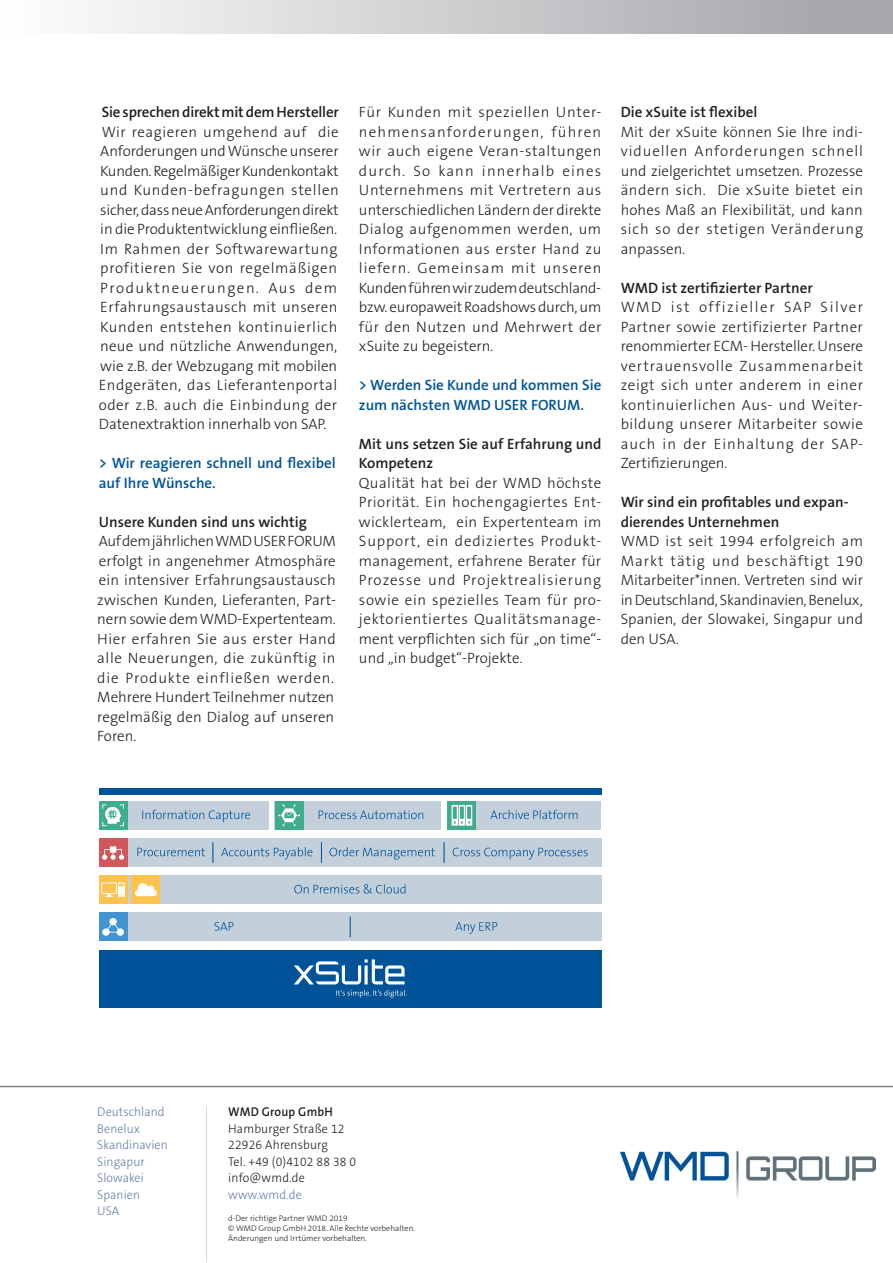
<style>
.page{position:relative;width:893px;height:1263px;background:#fff}
.page>*{position:absolute;margin:0;border:0;box-sizing:border-box;transform-origin:0 0}
.t1{font:300 15px/19.5px "The Sans B W3";color:#231f20;text-align:justify}
.t2{font:600 15px/19.5px "The Sans B W6";color:#231f20}
.t3{font:600 15px/19.5px "The Sans B W6";color:#015399}
.t4{font:300 12.75px/16.5px "The Sans B W3";letter-spacing:.015em;color:#231f20;scale:.95 1}
.t5{font:300 12.75px "The Sans B W3";letter-spacing:.005em;color:#647eb6;scale:.95 1}
.t6{font:300 8.25px/9.9px "The Sans B W3";color:#231f20}
.s1{font-family:"The Sans B W6";font-weight:600}
.s2{color:#647eb6}
</style>
<div class="page">
<hr style="left:206px;top:1107px;width:1px;height:155px;background:#cfd7ea">
<img style="left:621px;top:1151px;width:255px;height:48px">
<div style="left:0;top:0;width:893px;height:34px;background:linear-gradient(to right,#fefefe,#a1a2a6)"></div>
<div style="left:275px;top:801px;width:166px;height:29px;background:#c3d0db"></div>
<div style="left:447px;top:801px;width:154px;height:29px;background:#c3d0db"></div>
<div style="left:99px;top:801px;width:169px;height:29px;background:#c3d0db"></div>
<div style="left:99px;top:838px;width:502px;height:29px;background:#c3d0db"></div>
<div style="left:99px;top:875px;width:502px;height:29px;background:#c3d0db"></div>
<div style="left:99px;top:912px;width:502px;height:29px;background:#c3d0db"></div>
<svg style="left:213px;top:842px;width:1px;height:21px"></svg>
<svg style="left:321px;top:842px;width:1px;height:21px"></svg>
<svg style="left:350px;top:916px;width:1px;height:21px"></svg>
<svg style="left:444px;top:842px;width:1px;height:21px"></svg>
<div style="left:99px;top:949px;width:502px;height:58px;background:#015399"></div>
<div style="left:99px;top:838px;width:29px;height:29px;background:#d2575c"></div>
<div style="left:99px;top:912px;width:29px;height:29px;background:#4194d0"></div>
<div style="left:131px;top:875px;width:29px;height:29px;background:#fec34d"></div>
<div style="left:99px;top:875px;width:29px;height:29px;background:#fec34d"></div>
<div style="left:99px;top:788px;width:502px;height:6px;background:#015399"></div>
<svg style="left:102px;top:846px;width:22px;height:14px"></svg>
<svg style="left:102px;top:918px;width:22px;height:18px"></svg>
<div style="left:99px;top:801px;width:29px;height:29px;background:#40ac8f"></div>
<svg style="left:102px;top:804px;width:22px;height:22px"></svg>
<div style="left:447px;top:801px;width:29px;height:29px;background:#40ac8f"></div>
<svg style="left:452px;top:805px;width:20px;height:21px"></svg>
<div style="left:275px;top:801px;width:29px;height:29px;background:#40ac8f"></div>
<svg style="left:142px;top:810px;width:108px;height:12px"></svg>
<svg style="left:319px;top:810px;width:104px;height:9px"></svg>
<svg style="left:490px;top:810px;width:87px;height:9px"></svg>
<svg style="left:137px;top:848px;width:68px;height:8px"></svg>
<svg style="left:221px;top:847px;width:91px;height:12px"></svg>
<svg style="left:329px;top:847px;width:106px;height:12px"></svg>
<svg style="left:453px;top:848px;width:135px;height:11px"></svg>
<svg style="left:294px;top:884px;width:111px;height:10px"></svg>
<svg style="left:215px;top:922px;width:18px;height:9px"></svg>
<svg style="left:455px;top:922px;width:42px;height:12px"></svg>
<svg style="left:135px;top:883px;width:22px;height:13px"></svg>
<svg style="left:278px;top:804px;width:22px;height:22px"></svg>
<svg style="left:101px;top:882px;width:24px;height:15px"></svg>
<svg style="left:294px;top:959px;width:113px;height:39px"></svg>
<hr style="left:0;top:1086px;width:893px;height:1px;background:#808285">
<p class="t2" style="left:102px;top:103px;width:239px">Sie sprechen direkt mit dem Hersteller</p>
<p class="t1" style="left:99px;top:122px;width:242px">Wir reagieren umgehend auf die Anforderungen und Wünsche unserer Kunden. Regelmäßiger Kundenkontakt und Kunden-befragungen stellen sicher, dass neue Anforderungen direkt in die Produktentwicklung einfließen.<br>Im Rahmen der Softwarewartung profitieren Sie von regelmäßigen Produktneuerungen. Aus dem Erfahrungsaustausch mit unseren Kunden entstehen kontinuierlich neue und nützliche Anwendungen, wie z.B. der Webzugang mit mobilen Endgeräten, das Lieferantenportal oder z.B. auch die Einbindung der Datenextraktion innerhalb von SAP.</p>
<p class="t3" style="left:99px;top:454px;width:238px">&gt; Wir reagieren schnell und flexibel auf Ihre Wünsche.</p>
<p class="t2" style="left:99px;top:512px;width:209px">Unsere Kunden sind uns wichtig</p>
<p class="t1" style="left:97px;top:532px;width:240px">Auf dem jährlichen WMD USER FORUM erfolgt in angenehmer Atmosphäre ein intensiver Erfahrungsaustausch zwischen Kunden, Lieferanten, Part&shy;nern sowie dem WMD-Expertenteam.<br>Hier erfahren Sie aus erster Hand alle Neuerungen, die zukünftig in die Produkte einfließen werden.<br>Mehrere Hundert Teilnehmer nutzen regelmäßig den Dialog auf unseren Foren.</p>
<p class="t1" style="left:359px;top:103px;width:244px">Für Kunden mit speziellen Unter&shy;nehmensanforderungen, führen wir auch eigene Veran-staltungen durch. So kann innerhalb eines Unternehmens mit Vertretern aus unterschiedlichen Ländern der direkte Dialog aufgenommen werden, um Informationen aus erster Hand zu liefern. Gemeinsam mit unseren Kunden führen wir zudem deutschland&shy;bzw. europaweit Roadshows durch, um für den Nutzen und Mehrwert der xSuite zu begeistern.</p>
<p class="t3" style="left:359px;top:376px;width:244px">&gt; Werden Sie Kunde und kommen Sie zum nächsten WMD USER FORUM.</p>
<p class="t2" style="left:359px;top:434px;width:244px">Mit uns setzen Sie auf Erfahrung und<br>Kompetenz</p>
<p class="t1" style="left:359px;top:473px;width:244px">Qualität hat bei der WMD höchste Priorität. Ein hochengagiertes Ent&shy;wicklerteam, ein Expertenteam im Support, ein dediziertes Produkt&shy;management, erfahrene Berater für Prozesse und Projektrealisierung sowie ein spezielles Team für pro&shy;jektorientiertes Qualitätsmanage&shy;ment verpflichten sich für „on time“- und „in budget“-Projekte.</p>
<p class="t2" style="left:621px;top:103px;width:138px">Die xSuite ist flexibel</p>
<p class="t1" style="left:621px;top:122px;width:244px">Mit der xSuite können Sie Ihre indi&shy;viduellen Anforderungen schnell und zielgerichtet umsetzen. Prozesse ändern sich. Die xSuite bietet ein hohes Maß an Flexibilität, und kann sich so der stetigen Veränderung anpassen.</p>
<p class="t2" style="left:621px;top:278px;width:194px">WMD ist zertifizierter Partner</p>
<p class="t1" style="left:621px;top:298px;width:244px">WMD ist offizieller SAP Silver Partner sowie zertifizierter Partner renommierter ECM- Hersteller. Unsere vertrauensvolle Zusammenarbeit zeigt sich unter anderem in einer kontinuierlichen Aus- und Weiter&shy;bildung unserer Mitarbeiter sowie auch in der Einhaltung der SAP-Zertifizierungen.</p>
<p class="t2" style="left:621px;top:493px;width:230px">Wir sind ein profitables und expan&shy;dierendes Unternehmen</p>
<p class="t1" style="left:621px;top:532px;width:244px">WMD ist seit 1994 erfolgreich am Markt tätig und beschäftigt 190<br>Mitarbeiter*innen. Vertreten sind wir in Deutschland, Skandinavien, Benelux, Spanien, der Slowakei, Singapur und den USA.</p>
<p class="t5" style="left:97px;top:1104px;width:72px">Deutschland</p>
<p class="t5" style="left:97px;top:1120px;width:46px">Benelux</p>
<p class="t5" style="left:97px;top:1137px;width:76px">Skandinavien</p>
<p class="t5" style="left:97px;top:1153px;width:51px">Singapur</p>
<p class="t5" style="left:97px;top:1170px;width:51px">Slowakei</p>
<p class="t5" style="left:97px;top:1186px;width:46px">Spanien</p>
<p class="t5" style="left:97px;top:1203px;width:25px">USA</p>
<p class="t4" style="left:228px;top:1104px;width:136px"><span class="s1">WMD Group GmbH<br></span>Hamburger Straße 12<br>22926 Ahrensburg<br>Tel. +49 (0)4102 88 38 0 info@wmd.de <span class="s2">www.wmd.de</span></p>
<p class="t6" style="left:228px;top:1213px;width:188px">d-Der richtige Partner WMD 2019<br>© WMD Group GmbH 2018. Alle Rechte vorbehalten.<br>Änderungen und Irrtümer vorbehalten.</p>
</div>
